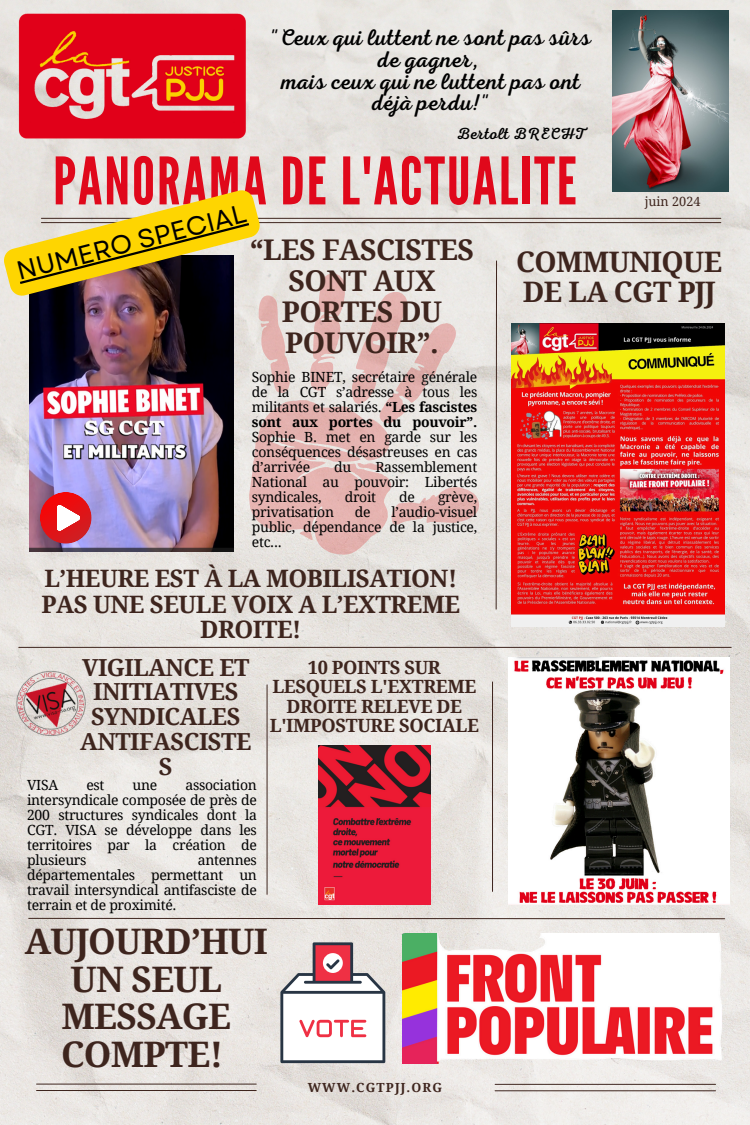
<style>
.page{position:relative;width:750px;height:1125px;background:#fff}
.page>*{position:absolute;margin:0;border:0;box-sizing:border-box;transform-origin:0 0}
.t1{font:65.3px "League Gothic";letter-spacing:.03em;color:#e0081b}
.t2{font:700 35.2px/37.5px "Droid Serif";letter-spacing:-.02em;color:#3e251e;text-align:center}
.t3{font:700 28.5px/30.8px "Droid Serif";letter-spacing:-.02em;color:#3e251e;text-align:center}
.t4{font:700 28.3px/30px "Droid Serif";letter-spacing:-.02em;color:#3e251e}
.t5{font:26.2px "Garet";color:#000}
.t6{font:700 24px/25.5px "Droid Serif";letter-spacing:-.02em;color:#3e251e;text-align:center}
.t7{font:700 23.5px/24.8px "Droid Serif";letter-spacing:-.02em;color:#3e251e;text-align:center}
.t8{font:22.9px/21.8px "RTL Adam Script Regular";letter-spacing:.02em;color:#000;text-align:center}
.t9{font:700 18.3px/19.5px "Droid Serif";letter-spacing:-.02em;color:#3e251e;text-align:center}
.t10{font:16.2px "RTL Adam Script Regular";letter-spacing:.02em;color:#000}
.t11{font:14px/15px "Droid Serif";letter-spacing:-.02em;color:#000;text-align:justify}
.t12{font:12.7px "Droid Serif";color:#3e251e}
.t13{font:700 12.6px "Droid Serif";letter-spacing:.09em;color:#3e251e}
.s1{font-weight:700}
</style>
<div class="page">
<img style="left:0;top:0;width:750px;height:1125px">
<hr style="left:495px;top:1090px;width:221px;height:1px;background:#3e251e">
<hr style="left:495px;top:1084px;width:221px;height:1px;background:#3e251e">
<hr style="left:41px;top:218px;width:680px;height:1px;background:#3e251e">
<img style="left:613px;top:10px;width:116px;height:182px">
<img style="left:17px;top:11px;width:232px;height:131px">
<hr style="left:19px;top:647px;width:712px;height:1px;background:#3e251e">
<hr style="left:37px;top:1090px;width:219px;height:1px;background:#3e251e">
<hr style="left:37px;top:1084px;width:219px;height:1px;background:#3e251e">
<svg style="left:28px;top:918px;width:697px;height:2px"></svg>
<hr style="left:41px;top:222px;width:680px;height:1px;background:#3e251e">
<img style="left:29px;top:298px;width:205px;height:253px">
<svg style="left:40px;top:492px;width:52px;height:52px;background:#d54c5a"></svg>
<svg style="left:495px;top:260px;width:2px;height:350px"></svg>
<img style="left:402px;top:934px;width:320px;height:129px">
<svg style="left:280px;top:942px;width:105px;height:121px"></svg>
<img style="left:318px;top:745px;width:113px;height:159px">
<img style="left:14px;top:661px;width:73px;height:80px">
<img style="left:509px;top:658px;width:220px;height:247px">
<hr style="left:492px;top:682px;width:1px;height:209px;background:#3e251e">
<svg style="left:249px;top:274px;width:230px;height:282px;background:#e6cfcc"></svg>
<hr style="left:267px;top:685px;width:1px;height:209px;background:#3e251e">
<img style="left:511px;top:323px;width:214px;height:303px">
<svg style="left:1px;top:188px;width:261px;height:110px;background:#c7b15b"></svg>
<p class="t8" style="left:271px;top:27px;width:322px">"Ceux qui luttent ne sont pas sûrs de gagner,<br>mais ceux qui ne luttent pas ont déjà perdu!"</p>
<p class="t10" style="left:457px;top:124px;width:131px">Bertolt BRECHT</p>
<p class="t1" style="left:53px;top:143px;width:525px">PANORAMA DE L'ACTUALITE</p>
<p class="t12" style="left:645px;top:194px;width:57px">juin 2024</p>
<p class="t5" style="left:13px;top:252px;width:238px;rotate:-14deg">NUMERO SPECIAL</p>
<p class="t3" style="left:250px;top:235px;width:226px">“LES FASCISTES<br>SONT AUX<br>PORTES DU<br>POUVOIR”.</p>
<h2 class="t4" style="left:516px;top:247px;width:208px">COMMUNIQUE<br>DE LA CGT PJJ</h2>
<h5 class="t11" style="left:252px;top:369px;width:227px">Sophie BINET, secrétaire générale de la CGT s’adresse à tous les militants et salariés. <span class="s1">“Les fascistes sont aux portes du pouvoir”.<br></span>Sophie B. met en garde sur les conséquences désastreuses en cas d’arrivée</h5>
<h5 class="t11" style="left:252px;top:459px;width:227px;text-indent:123px">Rassemblement National au pouvoir: Libertés syndicales,</h5>
<h5 class="t11" style="left:334px;top:459px;width:19px">du</h5>
<h5 class="t11" style="left:345px;top:489px;width:33px">droit</h5>
<h5 class="t11" style="left:399px;top:489px;width:17px">de</h5>
<h5 class="t11" style="left:438px;top:489px;width:41px">grève,</h5>
<h5 class="t11" style="left:252px;top:504px;width:84px">privatisation</h5>
<h5 class="t11" style="left:355px;top:504px;width:17px">de</h5>
<h5 class="t11" style="left:252px;top:504px;width:227px;text-indent:140px">l’audio-visuel public, dépendance de la justice, etc...</h5>
<h5 class="t6" style="left:41px;top:566px;width:420px">L’HEURE EST À LA MOBILISATION!<br>PAS UNE SEULE VOIX A L’EXTREME<br>DROITE!</h5>
<p class="t7" style="left:80px;top:655px;width:173px">VIGILANCE ET<br>INITIATIVES<br>SYNDICALES<br>ANTIFASCISTE<br>S</p>
<p class="t11" style="left:27px;top:778px;width:231px;text-indent:158px">association intersyndicale composée de près de 200 structures syndicales dont la CGT. VISA se développe dans les territoires par la création de plusieurs</p>
<p class="t11" style="left:27px;top:778px;width:33px">VISA</p>
<p class="t11" style="left:86px;top:778px;width:20px">est</p>
<p class="t11" style="left:133px;top:778px;width:26px">une</p>
<p class="t11" style="left:27px;top:853px;width:231px;text-indent:171px">antennes départementales permettant un travail intersyndical antifasciste de terrain et de proximité.</p>
<h3 class="t9" style="left:270px;top:658px;width:211px">10 POINTS SUR<br>LESQUELS L'EXTREME<br>DROITE RELEVE DE<br>L'IMPOSTURE SOCIALE</h3>
<p class="t2" style="left:25px;top:923px;width:245px">AUJOURD’HUI<br>UN SEUL<br>MESSAGE<br>COMPTE!</p>
<h6 class="t13" style="left:308px;top:1081px;width:136px">WWW.CGTPJJ.ORG</h6>
</div>
